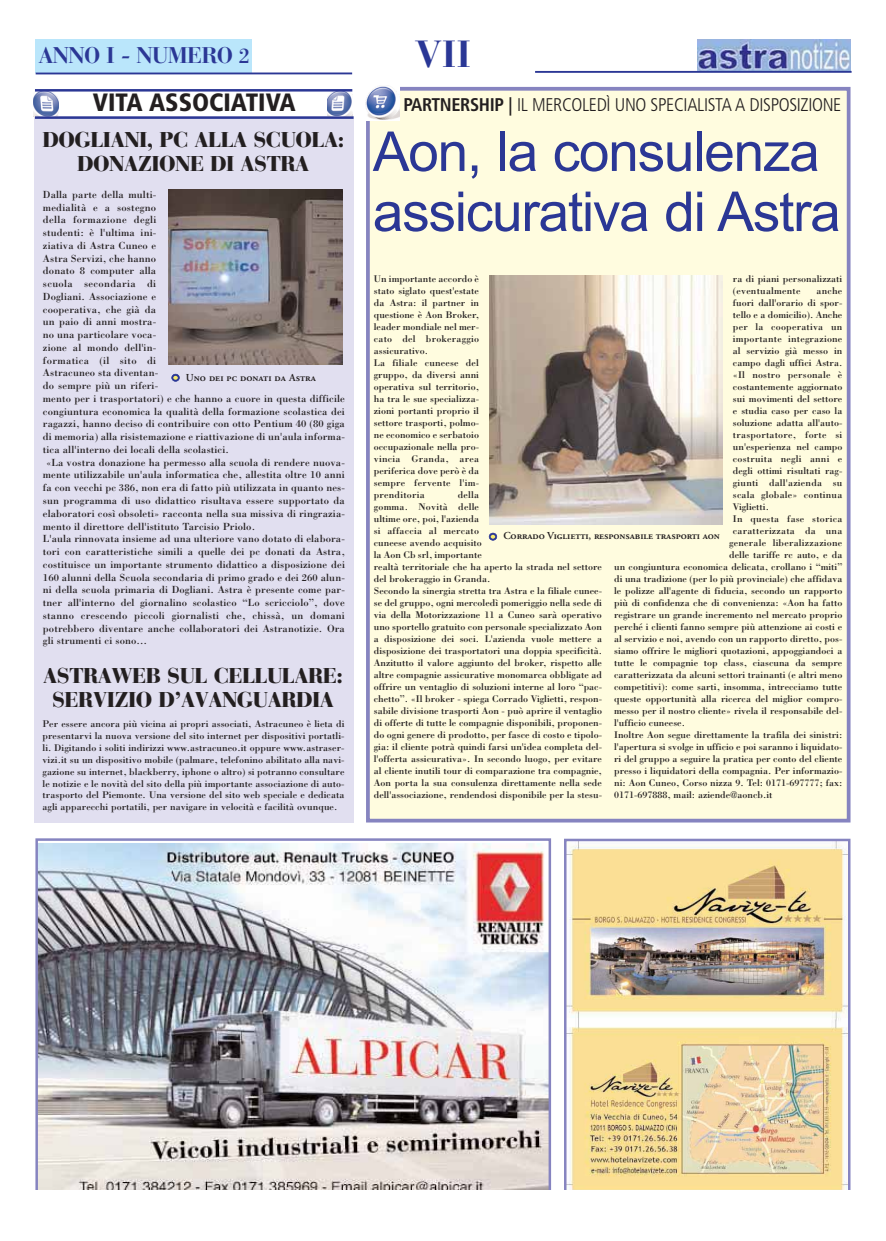
<style>
.page{position:relative;width:886px;height:1241px;background:#fff}
.page>*{position:absolute;margin:0;border:0;box-sizing:border-box;transform-origin:0 0}
.t1{font:55px/60px "Arial";letter-spacing:-.02em;color:#2b3795}
.t2{font:700 37.5px "Bauer Bodoni";color:#2a3796}
.t3{font:900 condensed 25px "Frutiger";color:#231f20}
.t4{font:22.5px "Bauer Bodoni Bold Os F";letter-spacing:-.025em;color:#2b3795}
.t5{font:900 21.25px/23.8px "Bauer Bodoni";letter-spacing:-.025em;color:#231f20;text-align:center}
.t6{font:300 condensed 18.38px "Frutiger";letter-spacing:-.02em;color:#231f20}
.t7{font:10.62px/12.8px "Bodoni";letter-spacing:.01em;color:#231f20}
.t8{font:10.62px "Adobe Garamond Semibold SC";letter-spacing:-.01em;color:#231f20}
.t9{font:10px/12px "Bodoni";color:#231f20}
.t10{font:10px "Bodoni";letter-spacing:.02em;color:#231f20}
.s1{font-family:"Bodoni"}
.s2{font-weight:700}
</style>
<div class="page">
<div style="left:368px;top:89px;width:480px;height:731px;background:#fffcdf"></div>
<div style="left:366px;top:87px;width:484px;height:735px;border:4px solid #8684c0"></div>
<div style="left:34px;top:116px;width:320px;height:707px;background:#e1dff0"></div>
<img style="left:34px;top:92px;width:25px;height:25px">
<img style="left:327px;top:92px;width:25px;height:24px">
<hr style="left:35px;top:116px;width:319px;height:3px;background:#2b3795">
<hr style="left:35px;top:89px;width:317px;height:3px;background:#2b3795">
<img style="left:169px;top:190px;width:173px;height:174px">
<img style="left:366px;top:86px;width:33px;height:34px">
<img style="left:564px;top:838px;width:286px;height:351px">
<img style="left:35px;top:838px;width:516px;height:351px">
<div style="left:171px;top:374px;width:9px;height:7px;border:1px solid #2a3796;border-radius:50%"></div>
<svg style="left:173px;top:376px;width:5px;height:3px"></svg>
<img style="left:698px;top:39px;width:152px;height:32px">
<div style="left:35px;top:40px;width:217px;height:33px;background:#bae6fb"></div>
<hr style="left:36px;top:72px;width:316px;height:2px;background:#2b3795">
<hr style="left:535px;top:71px;width:316px;height:2px;background:#2b3795">
<img style="left:489px;top:275px;width:234px;height:250px">
<div style="left:489px;top:532px;width:8px;height:8px;border:1px solid #2b3795;border-radius:50%"></div>
<svg style="left:491px;top:534px;width:4px;height:4px"></svg>
<h3 class="t4" style="left:38px;top:47px;width:213px">ANNO I - NUMERO <span class="s1">2</span></h3>
<h2 class="t2" style="left:415px;top:39px;width:58px">VII</h2>
<h3 class="t3" style="left:93px;top:93px;width:205px">VITA ASSOCIATIVA</h3>
<h3 class="t5" style="left:42px;top:130px;width:303px">DOGLIANI, PC ALLA SCUOLA:<br>DONAZIONE DI ASTRA</h3>
<p class="t7" style="left:43px;top:189px;width:304px">Dalla parte della multi-<br>medialità e a sostegno<br>della formazione degli<br>studenti: è l'ultima ini-<br>ziativa di Astra Cuneo e<br>Astra Servizi, che hanno<br>donato 8 computer alla<br>scuola secondaria di<br>Dogliani. Associazione e<br>cooperativa, che già da<br>un paio di anni mostra-<br>no una particolare voca-<br>zione al mondo dell'in-<br>formatica (il sito di<br>Astracuneo sta diventan-<br>do sempre più un riferi-<br>mento per i trasportatori) e che hanno a cuore in questa difficile congiuntura economica la qualità della formazione scolastica dei ragazzi, hanno deciso di contribuire con otto Pentium 40 (80 giga di memoria) alla risistemazione e riattivazione di un'aula informa&shy;tica all'interno dei locali della scolastici.<br>«La vostra donazione ha permesso alla scuola di rendere nuova&shy;mente utilizzabile un'aula informatica che, allestita oltre 10 anni fa con vecchi pc 386, non era di fatto più utilizzata in quanto nes&shy;sun programma di uso didattico risultava essere supportato da elaboratori così obsoleti» racconta nella sua missiva di ringrazia&shy;mento il direttore dell'istituto Tarcisio Priolo.<br>L'aula rinnovata insieme ad una ulteriore vano dotato di elabora&shy;tori con caratteristiche simili a quelle dei pc donati da Astra, costituisce un importante strumento didattico a disposizione dei 160 alunni della Scuola secondaria di primo grado e dei 260 alun&shy;ni della scuola primaria di Dogliani. Astra è presente come par&shy;tner all'interno del giornalino scolastico “Lo scricciolo”, dove stanno crescendo piccoli giornalisti che, chissà, un domani potrebbero diventare anche collaboratori dei Astranotizie. Ora gli strumenti ci sono…</p>
<p class="t8" style="left:186px;top:373px;width:131px">Uno dei pc donati da Astra</p>
<h3 class="t5" style="left:43px;top:665px;width:301px">ASTRAWEB SUL CELLULARE:<br>SERVIZIO D’AVANGUARDIA</h3>
<p class="t9" style="left:43px;top:718px;width:303px;text-align:justify">Per essere ancora più vicina ai propri associati, Astracuneo è lieta di presentarvi la nuova versione del sito internet per dispositivi portatli&shy;li. Digitando i soliti indirizzi www.astracuneo.it oppure www.astraser&shy;vizi.it su un dispositivo mobile (palmare, telefonino abilitato alla navi&shy;gazione su internet, blackberry, iphone o altro) si potranno consultare le notizie e le novità del sito della più importante associazione di auto&shy;trasporto del Piemonte. Una versione del sito web speciale e dedicata agli apparecchi portatili, per navigare in velocità e facilità ovunque.</p>
<h3 class="t6" style="left:403px;top:97px;width:439px"><span class="s2">PARTNERSHIP |</span> IL MERCOLEDÌ UNO SPECIALISTA A DISPOSIZIONE</h3>
<h1 class="t1" style="left:373px;top:122px;width:469px">Aon, la consulenza assicurativa di Astra</h1>
<p class="t9" style="left:374px;top:273px;width:107px">Un importante accordo è stato siglato quest'estate da Astra: il partner in questione è Aon Broker, leader mondiale nel mer&shy;cato del brokeraggio assicurativo.<br>La filiale cuneese del gruppo, da diversi anni operativa sul territorio, ha tra le sue specializza&shy;zioni portanti proprio il settore trasporti, polmo&shy;ne economico e serbatoio occupazionale nella pro&shy;vincia Granda, area periferica dove però è da sempre fervente l'im&shy;prenditoria</p>
<p class="t9" style="left:733px;top:273px;width:111px">ra di piani personalizzati (eventualmente</p>
<p class="t9" style="left:816px;top:285px;width:27px">anche</p>
<p class="t9" style="left:733px;top:297px;width:111px">fuori dall'orario di spor-</p>
<p class="t9" style="left:733px;top:309px;width:111px">tello e a domicilio). Anche</p>
<p class="t10" style="left:733px;top:323px;width:111px">per la cooperativa un</p>
<p class="t10" style="left:733px;top:335px;width:111px">importante integrazione</p>
<p class="t9" style="left:733px;top:345px;width:111px">al servizio già messo in</p>
<p class="t9" style="left:733px;top:357px;width:111px">campo dagli uffici Astra.</p>
<p class="t10" style="left:733px;top:371px;width:111px">«Il nostro personale è</p>
<p class="t9" style="left:733px;top:381px;width:111px">costantemente aggiornato</p>
<p class="t9" style="left:733px;top:393px;width:111px">sui movimenti del settore</p>
<p class="t9" style="left:733px;top:405px;width:111px">e studia caso per caso la</p>
<p class="t9" style="left:733px;top:417px;width:111px">soluzione adatta all'auto-</p>
<p class="t10" style="left:733px;top:431px;width:111px">trasportatore, forte si</p>
<p class="t9" style="left:733px;top:441px;width:111px">un'esperienza nel campo</p>
<p class="t10" style="left:733px;top:455px;width:111px">costruita negli anni e</p>
<p class="t9" style="left:733px;top:465px;width:111px">degli ottimi risultati rag-</p>
<p class="t10" style="left:733px;top:479px;width:111px">giunti dall'azienda su</p>
<p class="t10" style="left:733px;top:491px;width:111px">scala globale» continua</p>
<p class="t9" style="left:733px;top:501px;width:38px">Viglietti.</p>
<p class="t10" style="left:733px;top:515px;width:111px">In questa fase storica</p>
<p class="t10" style="left:733px;top:527px;width:111px">caratterizzata da una</p>
<p class="t10" style="left:729px;top:539px;width:115px">generale liberalizzazione</p>
<p class="t9" style="left:729px;top:549px;width:115px">delle tariffe rc auto, e da</p>
<p class="t9" style="left:614px;top:561px;width:230px">un congiuntura economica delicata, crollano i “miti”</p>
<p class="t9" style="left:614px;top:573px;width:230px">di una tradizione (per lo più provinciale) che affidava</p>
<p class="t9" style="left:614px;top:585px;width:230px">le polizze all'agente di fiducia, secondo un rapporto</p>
<p class="t9" style="left:614px;top:597px;width:230px">più di confidenza che di convenienza: «Aon ha fatto</p>
<p class="t9" style="left:614px;top:609px;width:230px">registrare un grande incremento nel mercato proprio</p>
<p class="t9" style="left:614px;top:621px;width:230px">perché i clienti fanno sempre più attenzione ai costi e</p>
<p class="t9" style="left:614px;top:633px;width:230px">al servizio e noi, avendo con un rapporto diretto, pos-</p>
<p class="t9" style="left:614px;top:645px;width:230px">siamo offrire le migliori quotazioni, appoggiandoci a</p>
<p class="t9" style="left:614px;top:657px;width:230px">tutte le compagnie top class, ciascuna da sempre</p>
<p class="t9" style="left:614px;top:669px;width:230px">caratterizzata da alcuni settori trainanti (e altri meno</p>
<p class="t9" style="left:614px;top:681px;width:230px">competitivi): come sarti, insomma, intrecciamo tutte</p>
<p class="t9" style="left:614px;top:693px;width:230px">queste opportunità alla ricerca del miglior compro-</p>
<p class="t9" style="left:614px;top:705px;width:230px">messo per il nostro cliente» rivela il responsabile del-</p>
<p class="t9" style="left:614px;top:717px;width:72px">l'ufficio cuneese.</p>
<p class="t9" style="left:614px;top:729px;width:230px">Inoltre Aon segue direttamente la trafila dei sinistri:</p>
<p class="t9" style="left:614px;top:741px;width:230px">l'apertura si svolge in ufficio e poi saranno i liquidato-</p>
<p class="t9" style="left:614px;top:753px;width:230px">ri del gruppo a seguire la pratica per conto del cliente</p>
<p class="t9" style="left:614px;top:765px;width:230px">presso i liquidatori della compagnia. Per informazio-</p>
<p class="t9" style="left:614px;top:777px;width:230px">ni: Aon Cuneo, Corso nizza 9. Tel: 0171-697777; fax:</p>
<p class="t9" style="left:614px;top:789px;width:160px">0171-697888, mail: aziende@aoncb.it</p>
<p class="t9" style="left:374px;top:489px;width:230px;text-indent:84px">della<br>gomma. Novità delle<br>ultime ore, poi, l'azienda<br>si affaccia al mercato<br>cuneese avendo acquisito<br>la Aon Cb srl, importante<br>realtà territoriale che ha aperto la strada nel settore del brokeraggio in Granda.<br>Secondo la sinergia stretta tra Astra e la filiale cunee&shy;se del gruppo, ogni mercoledì pomeriggio nella sede di via della Motorizzazione 11 a Cuneo sarà operativo uno sportello gratuito con personale specializzato Aon a disposizione dei soci. L'azienda vuole mettere a disposizione dei trasportatori una doppia specificità.<br>Anzitutto il valore aggiunto del broker, rispetto alle altre compagnie assicurative monomarca obbligate ad offrire un ventaglio di soluzioni interne al loro “pac&shy;chetto”. «Il broker - spiega Corrado Viglietti, respon&shy;sabile divisione trasporti Aon - può aprire il ventaglio di offerte di tutte le compagnie disponibili, proponen&shy;do ogni genere di prodotto, per fasce di costo e tipolo&shy;gia: il cliente potrà quindi farsi un'idea completa del&shy;l'offerta assicurativa». In secondo luogo, per evitare al cliente inutili tour di comparazione tra compagnie, Aon porta la sua consulenza direttamente nella sede dell'associazione, rendendosi disponibile per la stesu-</p>
<p class="t8" style="left:503px;top:531px;width:218px">Corrado Viglietti, responsabile trasporti aon</p>
</div>
